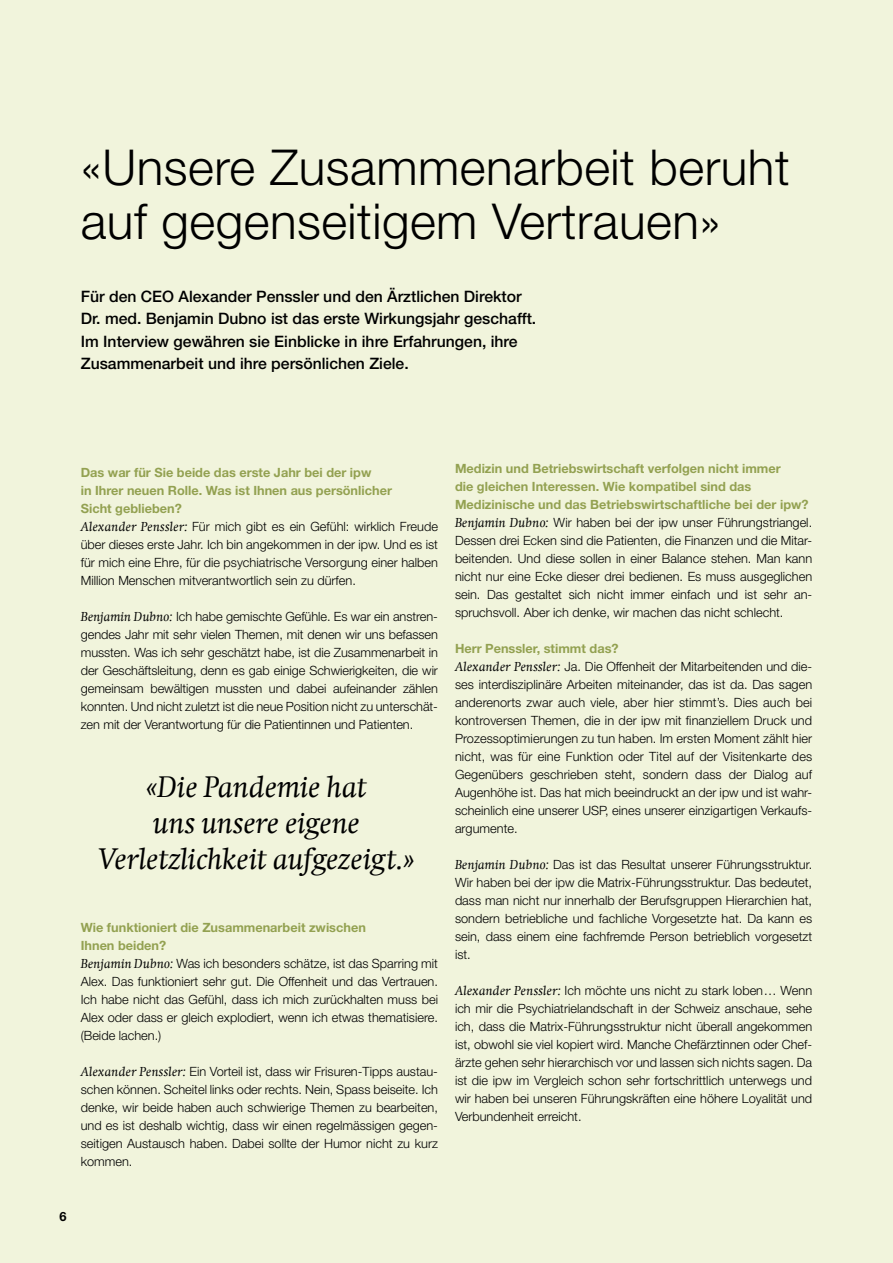
<style>
.page{position:relative;width:893px;height:1263px;background:#f1f4dc}
.page>*{position:absolute;margin:0;border:0;box-sizing:border-box;transform-origin:0 0}
.t1{font:300 49.5px/54px "Helvetica Neue LT Std";letter-spacing:.01em;color:#000}
.t2{font:italic 30px/36px "Swift Com";letter-spacing:-.005em;color:#000;text-align:center}
.t3{font:500 15.75px/22.5px "Helvetica Neue LT Std";color:#000}
.t4{font:300 12.75px/18px "Helvetica Neue LT Std";color:#000}
.t5{font:700 12.75px "Helvetica Neue LT Std";color:#000}
.s1{font-weight:700;color:#93a151}
.s2{font-family:"Swift Com";font-weight:400;font-style:italic;font-size:13.2px}
</style>
<div class="page">
<h1 class="t1" style="left:81px;top:139px;width:710px">«Unsere Zusammenarbeit beruht auf gegenseitigem Vertrauen»</h1>
<p class="t3" style="left:81px;top:285px;width:457px">Für den CEO Alexander Penssler und den Ärztlichen Direktor Dr. med. Benjamin Dubno ist das erste Wirkungsjahr geschafft.<br>Im Interview gewähren sie Einblicke in ihre Erfahrungen, ihre Zusammenarbeit und ihre persönlichen Ziele.</p>
<p class="t4" style="left:81px;top:463px;width:359px"><span class="s1">Das war für Sie beide das erste Jahr bei der ipw<br>in Ihrer neuen Rolle. Was ist Ihnen aus persönlicher<br>Sicht geblieben?<br></span><span class="s2">Alexander Penssler:</span> Für mich gibt es ein Gefühl: wirklich Freude über dieses erste Jahr. Ich bin angekommen in der ipw. Und es ist für mich eine Ehre, für die psychiatrische Versorgung einer halben Million Menschen mitverantwortlich sein zu dürfen.</p>
<p class="t4" style="left:81px;top:607px;width:359px;text-align:justify"><span class="s2">Benjamin Dubno:</span> Ich habe gemischte Gefühle. Es war ein anstren&shy;gendes Jahr mit sehr vielen Themen, mit denen wir uns befassen mussten. Was ich sehr geschätzt habe, ist die Zusammenarbeit in der Geschäftsleitung, denn es gab einige Schwierigkeiten, die wir gemeinsam bewältigen mussten und dabei aufeinander zählen konnten. Und nicht zuletzt ist die neue Position nicht zu unterschät&shy;zen mit der Verantwortung für die Patientinnen und Patienten.</p>
<h2 class="t2" style="left:98px;top:768px;width:318px">«Die Pandemie hat<br>uns unsere eigene<br>Verletzlichkeit aufgezeigt.»</h2>
<p class="t4" style="left:81px;top:918px;width:359px"><span class="s1">Wie funktioniert die Zusammenarbeit zwischen<br>Ihnen beiden?<br></span><span class="s2">Benjamin Dubno:</span> Was ich besonders schätze, ist das Sparring mit Alex. Das funktioniert sehr gut. Die Offenheit und das Vertrauen.<br>Ich habe nicht das Gefühl, dass ich mich zurückhalten muss bei Alex oder dass er gleich explodiert, wenn ich etwas thematisiere. (Beide lachen.)</p>
<p class="t4" style="left:81px;top:1062px;width:359px;text-align:justify"><span class="s2">Alexander Penssler:</span> Ein Vorteil ist, dass wir Frisuren-Tipps austau&shy;schen können. Scheitel links oder rechts. Nein, Spass beiseite. Ich denke, wir beide haben auch schwierige Themen zu bearbeiten, und es ist deshalb wichtig, dass wir einen regelmässigen gegen&shy;seitigen Austausch haben. Dabei sollte der Humor nicht zu kurz kommen.</p>
<p class="t4" style="left:455px;top:459px;width:359px"><span class="s1">Medizin und Betriebswirtschaft verfolgen nicht immer<br>die gleichen Interessen. Wie kompatibel sind das Medizinische und das Betriebswirtschaftliche bei der ipw?<br></span><span class="s2">Benjamin Dubno:</span> Wir haben bei der ipw unser Führungstriangel.<br>Dessen drei Ecken sind die Patienten, die Finanzen und die Mitar&shy;beitenden. Und diese sollen in einer Balance stehen. Man kann nicht nur eine Ecke dieser drei bedienen. Es muss ausgeglichen sein. Das gestaltet sich nicht immer einfach und ist sehr an&shy;spruchsvoll. Aber ich denke, wir machen das nicht schlecht.</p>
<p class="t4" style="left:455px;top:639px;width:359px"><span class="s1">Herr Penssler, stimmt das?<br></span><span class="s2">Alexander Penssler:</span> Ja. Die Offenheit der Mitarbeitenden und die&shy;ses interdisziplinäre Arbeiten miteinander, das ist da. Das sagen anderenorts zwar auch viele, aber hier stimmt’s. Dies auch bei kontroversen Themen, die in der ipw mit finanziellem Druck und Prozessoptimierungen zu tun haben. Im ersten Moment zählt hier nicht, was für eine Funktion oder Titel auf der Visitenkarte des Gegenübers geschrieben steht, sondern dass der Dialog auf Augenhöhe ist. Das hat mich beeindruckt an der ipw und ist wahr&shy;scheinlich eine unserer USP, eines unserer einzigartigen Verkaufs&shy;argumente.</p>
<p class="t4" style="left:455px;top:855px;width:359px;text-align:justify"><span class="s2">Benjamin Dubno:</span> Das ist das Resultat unserer Führungsstruktur.<br>Wir haben bei der ipw die Matrix-Führungsstruktur. Das bedeutet, dass man nicht nur innerhalb der Berufsgruppen Hierarchien hat, sondern betriebliche und fachliche Vorgesetzte hat. Da kann es sein, dass einem eine fachfremde Person betrieblich vorgesetzt ist.</p>
<p class="t4" style="left:455px;top:981px;width:359px;text-align:justify"><span class="s2">Alexander Penssler:</span> Ich möchte uns nicht zu stark loben… Wenn ich mir die Psychiatrielandschaft in der Schweiz anschaue, sehe ich, dass die Matrix-Führungsstruktur nicht überall angekommen ist, obwohl sie viel kopiert wird. Manche Chefärztinnen oder Chef&shy;ärzte gehen sehr hierarchisch vor und lassen sich nichts sagen. Da ist die ipw im Vergleich schon sehr fortschrittlich unterwegs und wir haben bei unseren Führungskräften eine höhere Loyalität und Verbundenheit erreicht.</p>
<p class="t5" style="left:60px;top:1209px;width:9px">6</p>
</div>
